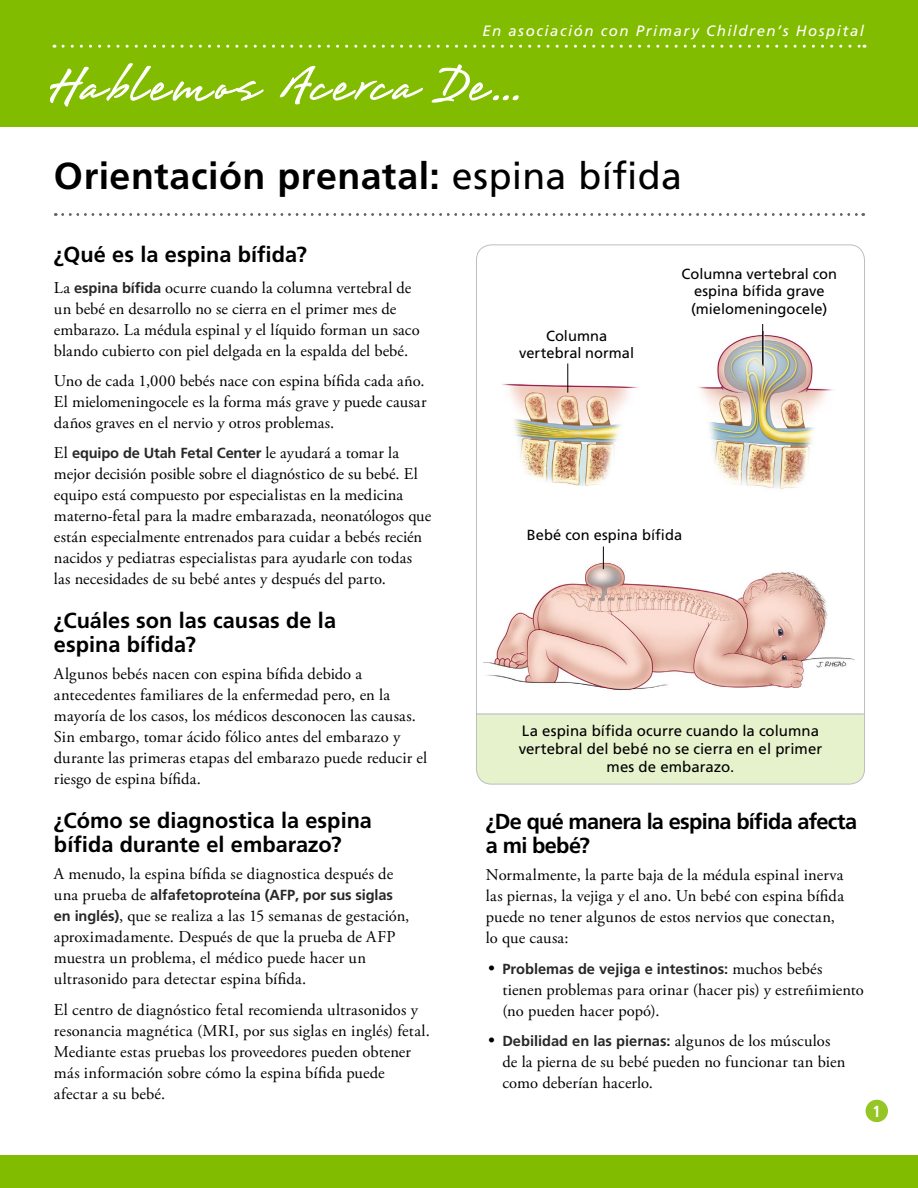
<style>
.page{position:relative;width:918px;height:1188px;background:#fff}
.page>*{position:absolute;margin:0;border:0;box-sizing:border-box;transform-origin:0 0}
.Title__h1{font:700 37.5px "Frutiger LT Std";letter-spacing:.015em;color:#000}
.Level_1__h2{font:700 21.75px/24px "Frutiger LT Std";color:#000}
.Level_1__h2-2{font:700 21.75px/24px "Frutiger LT Std";letter-spacing:-.035em;color:#000}
.Main{font:700 21.75px "Frutiger LT Std";color:#000}
.Main-2{font:16.5px/21px "Adobe Garamond Pro";letter-spacing:.005em;color:#000}
.Page_Number{font:700 condensed 16.2px "Frutiger LT Std";color:#fff}
.sentence_case_-_cntr{font:15px/18px "Frutiger LT Std";color:#000;text-align:center}
.t1{font:italic 15px "Frutiger LT Std";letter-spacing:.1em;color:#fff}
.Main-3{font:700 14.7px "Frutiger LT Std";letter-spacing:-.01em;color:#292829}
.sentence_case_-_cntr-2{font:14.7px/17.7px "Frutiger LT Std";letter-spacing:.005em;color:#000;text-align:center}
.s1{font-weight:400}
.s2{font-family:"Frutiger LT Std";font-weight:700;font-size:14.7px;color:#292829}
.s3{font-family:"Adobe Garamond Pro";font-weight:400;font-size:16.5px;color:#000}
.s4{font-family:"Adobe Garamond Pro";font-weight:400;font-size:18px;color:#000}
</style>
<div class="page">
<div style="left:0;top:0;width:918px;height:127px;background:#82bc00"></div>
<svg style="left:63px;top:45px;width:802px;height:3px"></svg>
<svg style="left:51px;top:63px;width:468px;height:44px"></svg>
<div style="left:866px;top:1100px;width:22px;height:22px;background:#95c626;border-radius:50%"></div>
<div style="left:0;top:1156px;width:918px;height:32px;background:#82bc00"></div>
<svg style="left:63px;top:213px;width:801px;height:3px"></svg>
<div style="left:476px;top:715px;width:389px;height:69px;background:#e6f2cc"></div>
<hr style="left:476px;top:714px;width:388px;height:1px;background:#a7a9ac">
<img style="left:502px;top:378px;width:137px;height:108px">
<img style="left:483px;top:557px;width:372px;height:133px">
<img style="left:698px;top:332px;width:135px;height:158px">
<hr style="left:567px;top:363px;width:1px;height:30px;background:#000">
<hr style="left:762px;top:324px;width:1px;height:40px;background:#000">
<svg style="left:603px;top:546px;width:1px;height:23px"></svg>
<p class="t1" style="left:482px;top:22px;width:383px">En asociación con Primary Children’s Hospital</p>
<p class="Title__h1" style="left:54px;top:154px;width:629px">Orientación prenatal: <span class="s1">espina bífida</span></p>
<p class="Main" style="left:54px;top:242px;width:254px">¿Qué es la espina bífida?</p>
<p class="Main-2" style="left:54px;top:278px;width:367px">La <span class="s2">espina bífida</span> ocurre cuando la columna vertebral de un bebé en desarrollo no se cierra en el primer mes de embarazo. La médula espinal y el líquido forman un saco blando cubierto con piel delgada en la espalda del bebé.</p>
<p class="Main-2" style="left:54px;top:371px;width:374px;text-align:justify">Uno de cada 1,000 bebés nace con espina bífida cada año.<br>El mielomeningocele es la forma más grave y puede causar daños graves en el nervio y otros problemas.</p>
<p class="Main-3" style="left:54px;top:445px;width:347px"><span class="s3">El</span> equipo de Utah Fetal Center <span class="s3">le ayudará a tomar la</span></p>
<p class="Main-2" style="left:54px;top:464px;width:379px">mejor decisión posible sobre el diagnóstico de su bebé. El equipo está compuesto por especialistas en la medicina materno-fetal para la madre embarazada, neonatólogos que están especialmente entrenados para cuidar a bebés recién nacidos y pediatras especialistas para ayudarle con todas las necesidades de su bebé antes y después del parto.</p>
<p class="Level_1__h2" style="left:54px;top:609px;width:284px">¿Cuáles son las causas de la espina bífida?</p>
<p class="Main-2" style="left:54px;top:664px;width:375px">Algunos bebés nacen con espina bífida debido a antecedentes familiares de la enfermedad pero, en la mayoría de los casos, los médicos desconocen las causas.<br>Sin embargo, tomar ácido fólico antes del embarazo y durante las primeras etapas del embarazo puede reducir el riesgo de espina bífida.</p>
<p class="Level_1__h2" style="left:54px;top:809px;width:320px">¿Cómo se diagnostica la espina bífida durante el embarazo?</p>
<p class="Main-2" style="left:54px;top:864px;width:341px">A menudo, la espina bífida se diagnostica después de</p>
<p class="Main-3" style="left:54px;top:886px;width:340px"><span class="s3">una prueba de</span> alfafetoproteína (AFP, por sus siglas</p>
<p class="Main-2" style="left:54px;top:906px;width:357px"><span class="s2">en inglés)</span>, que se realiza a las 15 semanas de gestación, aproximadamente. Después de que la prueba de AFP muestra un problema, el médico puede hacer un ultrasonido para detectar espina bífida.</p>
<p class="Main-2" style="left:54px;top:999px;width:377px">El centro de diagnóstico fetal recomienda ultrasonidos y resonancia magnética (MRI, por sus siglas en inglés) fetal.<br>Mediante estas pruebas los proveedores pueden obtener más información sobre cómo la espina bífida puede afectar a su bebé.</p>
<p class="sentence_case_-_cntr-2" style="left:519px;top:327px;width:117px">Columna vertebral normal</p>
<p class="sentence_case_-_cntr-2" style="left:681px;top:265px;width:157px">Columna vertebral con espina bífida grave (mielomeningocele)</p>
<p class="sentence_case_-_cntr-2" style="left:527px;top:526px;width:157px">Bebé con espina bífida</p>
<p class="sentence_case_-_cntr" style="left:519px;top:722px;width:305px">La espina bífida ocurre cuando la columna vertebral del bebé no se cierra en el primer mes de embarazo.</p>
<p class="Level_1__h2-2" style="left:486px;top:810px;width:373px">¿De qué manera la espina bífida afecta a mi bebé?</p>
<p class="Main-2" style="left:486px;top:865px;width:360px">Normalmente, la parte baja de la médula espinal inerva las piernas, la vejiga y el ano. Un bebé con espina bífida puede no tener algunos de estos nervios que conectan, lo que causa:</p>
<p class="Main-3" style="left:488px;top:960px;width:336px"><span class="s4">•</span> Problemas de vejiga e intestinos: <span class="s3">muchos bebés</span></p>
<p class="Main-2" style="left:502px;top:980px;width:363px">tienen problemas para orinar (hacer pis) y estreñimiento (no pueden hacer popó).</p>
<p class="Main-3" style="left:488px;top:1032px;width:344px"><span class="s4">•</span> Debilidad en las piernas: <span class="s3">algunos de los músculos</span></p>
<p class="Main-2" style="left:502px;top:1052px;width:344px">de la pierna de su bebé pueden no funcionar tan bien como deberían hacerlo.</p>
<p class="Page_Number" style="left:873px;top:1101px;width:10px">1</p>
</div>
